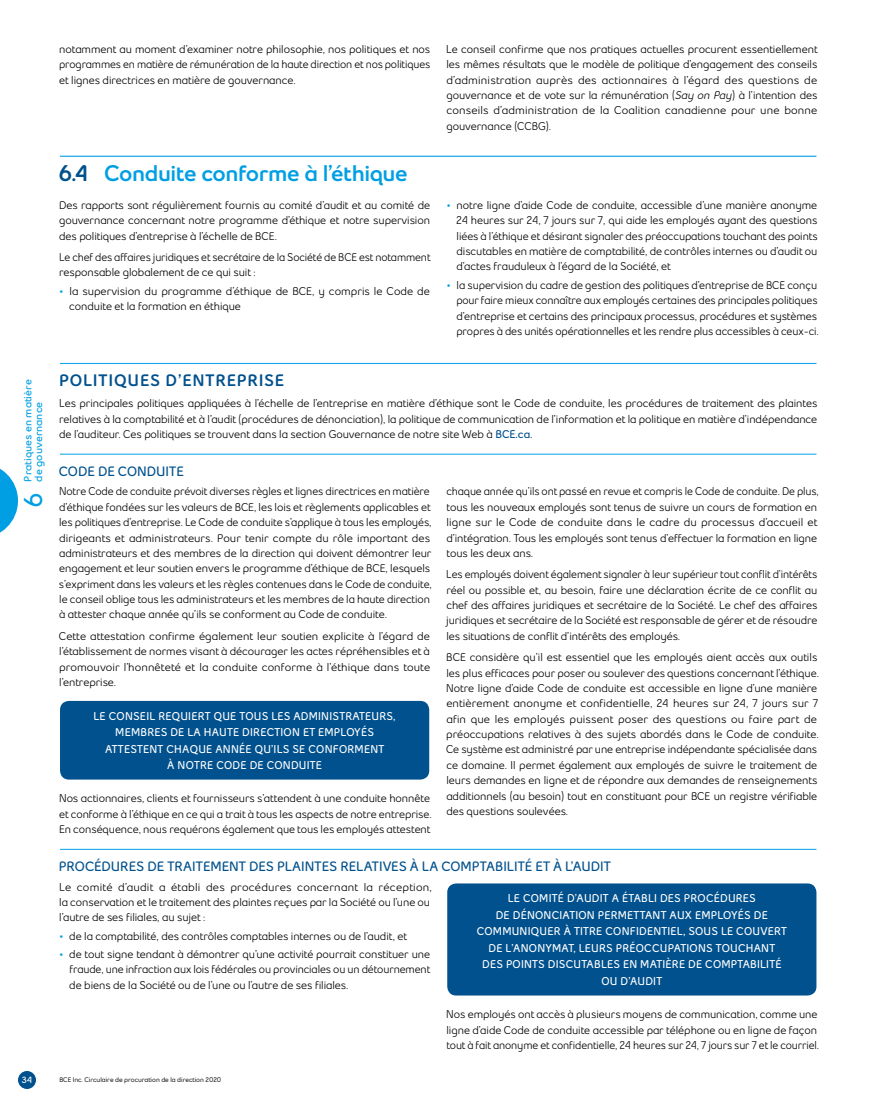
<style>
.page{position:relative;width:878px;height:1107px;background:#fff}
.page>*{position:absolute;margin:0;border:0;box-sizing:border-box;transform-origin:0 0}
.onglet_numero{font:700 25.5px "Bell Slim OT2019";color:#009fe3}
.t1{font:900 22.5px "Bell Slim OT2019";letter-spacing:-.02em;color:#009fe3}
.t2{font:900 16.5px "Bell Slim OT2019";letter-spacing:.05em;color:#00518d}
.t3{font:700 13.5px "Bell Slim OT2019";letter-spacing:.005em;color:#00518d}
.tx{font:11.25px/15.3px "Bell Slim OT2019";letter-spacing:-.005em;color:#000;text-align:justify}
.tx-2{font:11.25px/15.3px "Bell Slim OT2019";letter-spacing:-.005em;color:#000;scale:.96 1}
.tx-3{font:11.25px/15.3px "Bell Slim OT2019";letter-spacing:-.005em;color:#000;scale:.95 1}
.encadré_tx_boite{font:700 11.25px/16.5px "Bell Slim OT2019";letter-spacing:.02em;color:#fff;text-align:center}
.tx_avant_puce{font:11.25px/15.5px "Bell Slim OT2019";letter-spacing:-.005em;color:#000}
.tx_avant_puce-2{font:11.25px/15.3px "Bell Slim OT2019";letter-spacing:-.005em;color:#000;scale:.95 1}
.onglet_tx{font:700 10.5px "Bell Slim OT2019";color:#009fe3}
.t4{font:700 9px "Bell Slim OT2019";color:#fff}
.t5{font:600 6.75px "Bell Slim OT2019";letter-spacing:-.005em;color:#000}
.s1{font-style:italic}
.s2{color:#00518d}
.s3{color:#009fe3}
.s4{font-weight:700;color:#00518d}
</style>
<div class="page">
<hr style="left:60px;top:156px;width:756px;height:1px;background:#009fe3">
<hr style="left:60px;top:363px;width:756px;height:1px;background:#009fe3">
<hr style="left:60px;top:454px;width:756px;height:1px;background:#009fe3">
<div style="left:60px;top:701px;width:369px;height:79px;background:#00518d;border-radius:9px"></div>
<hr style="left:60px;top:849px;width:756px;height:1px;background:#009fe3">
<div style="left:447px;top:883px;width:369px;height:113px;background:#00518d;border-radius:9px"></div>
<svg style="left:0;top:468px;width:18px;height:65px"></svg>
<div style="left:18px;top:1071px;width:18px;height:18px;background:#00518d;border-radius:50%"></div>
<p class="onglet_tx" style="left:21px;top:482px;width:104px;rotate:-90deg">Pratiques en matière</p>
<p class="onglet_tx" style="left:32px;top:482px;width:81px;rotate:-90deg">de gouvernance</p>
<p class="onglet_numero" style="left:17px;top:508px;width:17px;rotate:-90deg">6</p>
<p class="tx" style="left:59px;top:41px;width:373px">notamment au moment d’examiner notre philosophie, nos politiques et nos programmes en matière de rémunération de la haute direction et nos politiques et lignes directrices en matière de gouvernance.</p>
<p class="tx" style="left:446px;top:41px;width:373px">Le conseil confirme que nos pratiques actuelles procurent essentiellement les mêmes résultats que le modèle de politique d’engagement des conseils d’administration auprès des actionnaires à l’égard des questions de gouvernance et de vote sur la rémunération (<span class="s1">Say on Pay</span>) à l’intention des conseils d’administration de la Coalition canadienne pour une bonne gouvernance (CCBG).</p>
<p class="t1" style="left:58px;top:160px;width:351px"><span class="s2">6.4</span> Conduite conforme à l’éthique</p>
<p class="tx" style="left:59px;top:197px;width:372px">Des rapports sont régulièrement fournis au comité d’audit et au comité de gouvernance concernant notre programme d’éthique et notre supervision des politiques d’entreprise à l’échelle de BCE.</p>
<p class="tx_avant_puce-2" style="left:59px;top:249px;width:392px">Le chef des affaires juridiques et secrétaire de la Société de BCE est notamment responsable globalement de ce qui suit :</p>
<p class="tx" style="left:69px;top:283px;width:362px;text-indent:-10px"><span class="s3">•</span> la supervision du programme d’éthique de BCE, y compris le Code de conduite et la formation en éthique</p>
<p class="tx" style="left:456px;top:197px;width:363px;text-indent:-9px"><span class="s3">•</span> notre ligne d’aide Code de conduite, accessible d’une manière anonyme 24 heures sur 24, 7 jours sur 7, qui aide les employés ayant des questions liées à l’éthique et désirant signaler des préoccupations touchant des points discutables en matière de comptabilité, de contrôles internes ou d’audit ou d’actes frauduleux à l’égard de la Société, et</p>
<p class="tx" style="left:456px;top:277px;width:364px;text-align:left;text-indent:-10px"><span class="s3">•</span> la supervision du cadre de gestion des politiques d’entreprise de BCE conçu pour faire mieux connaître aux employés certaines des principales politiques d’entreprise et certains des principaux processus, procédures et systèmes propres à des unités opérationnelles et les rendre plus accessibles à ceux-ci.</p>
<p class="t2" style="left:59px;top:371px;width:227px">POLITIQUES D’ENTREPRISE</p>
<p class="tx" style="left:59px;top:396px;width:759px">Les principales politiques appliquées à l’échelle de l’entreprise en matière d’éthique sont le Code de conduite, les procédures de traitement des plaintes relatives à la comptabilité et à l’audit (procédures de dénonciation), la politique de communication de l’information et la politique en matière d’indépendance de l’auditeur. Ces politiques se trouvent dans la section Gouvernance de notre site Web à <span class="s4">BCE.ca</span>.</p>
<p class="t3" style="left:59px;top:462px;width:126px">CODE DE CONDUITE</p>
<p class="tx-2" style="left:59px;top:484px;width:390px">Notre Code de conduite prévoit diverses règles et lignes directrices en matière d’éthique fondées sur les valeurs de BCE, les lois et règlements applicables et les politiques d’entreprise. Le Code de conduite s’applique à tous les employés, dirigeants et administrateurs. Pour tenir compte du rôle important des administrateurs et des membres de la direction qui doivent démontrer leur engagement et leur soutien envers le programme d’éthique de BCE, lesquels s’expriment dans les valeurs et les règles contenues dans le Code de conduite, le conseil oblige tous les administrateurs et les membres de la haute direction à attester chaque année qu’ils se conforment au Code de conduite.</p>
<p class="tx" style="left:59px;top:628px;width:373px">Cette attestation confirme également leur soutien explicite à l’égard de l’établissement de normes visant à décourager les actes répréhensibles et à promouvoir l’honnêteté et la conduite conforme à l’éthique dans toute l’entreprise.</p>
<p class="encadré_tx_boite" style="left:94px;top:708px;width:303px">LE CONSEIL REQUIERT QUE TOUS LES ADMINISTRATEURS, MEMBRES DE LA HAUTE DIRECTION ET EMPLOYÉS ATTESTENT CHAQUE ANNÉE QU’ILS SE CONFORMENT<br>À NOTRE CODE DE CONDUITE</p>
<p class="tx" style="left:59px;top:791px;width:374px;text-align:left">Nos actionnaires, clients et fournisseurs s’attendent à une conduite honnête et conforme à l’éthique en ce qui a trait à tous les aspects de notre entreprise.<br>En conséquence, nous requérons également que tous les employés attestent</p>
<p class="tx-3" style="left:446px;top:484px;width:393px">chaque année qu’ils ont passé en revue et compris le Code de conduite. De plus, tous les nouveaux employés sont tenus de suivre un cours de formation en ligne sur le Code de conduite dans le cadre du processus d’accueil et d’intégration. Tous les employés sont tenus d’effectuer la formation en ligne tous les deux ans.</p>
<p class="tx-3" style="left:446px;top:567px;width:392px;text-align:justify">Les employés doivent également signaler à leur supérieur tout conflit d’intérêts réel ou possible et, au besoin, faire une déclaration écrite de ce conflit au chef des affaires juridiques et secrétaire de la Société. Le chef des affaires juridiques et secrétaire de la Société est responsable de gérer et de résoudre les situations de conflit d’intérêts des employés.</p>
<p class="tx" style="left:446px;top:650px;width:374px;text-align:left">BCE considère qu’il est essentiel que les employés aient accès aux outils les plus efficaces pour poser ou soulever des questions concernant l’éthique.<br>Notre ligne d’aide Code de conduite est accessible en ligne d’une manière entièrement anonyme et confidentielle, 24 heures sur 24, 7 jours sur 7 afin que les employés puissent poser des questions ou faire part de préoccupations relatives à des sujets abordés dans le Code de conduite.<br>Ce système est administré par une entreprise indépendante spécialisée dans ce domaine. Il permet également aux employés de suivre le traitement de leurs demandes en ligne et de répondre aux demandes de renseignements additionnels (au besoin) tout en constituant pour BCE un registre vérifiable des questions soulevées.</p>
<p class="t3" style="left:59px;top:858px;width:553px">PROCÉDURES DE TRAITEMENT DES PLAINTES RELATIVES À LA COMPTABILITÉ ET À L’AUDIT</p>
<p class="tx_avant_puce" style="left:59px;top:879px;width:374px">Le comité d’audit a établi des procédures concernant la réception, la conservation et le traitement des plaintes reçues par la Société ou l’une ou l’autre de ses filiales, au sujet :</p>
<p class="tx" style="left:60px;top:928px;width:349px"><span class="s3">•</span> de la comptabilité, des contrôles comptables internes ou de l’audit, et</p>
<p class="tx" style="left:69px;top:947px;width:362px;text-indent:-10px"><span class="s3">•</span> de tout signe tendant à démontrer qu’une activité pourrait constituer une fraude, une infraction aux lois fédérales ou provinciales ou un détournement de biens de la Société ou de l’une ou l’autre de ses filiales.</p>
<p class="encadré_tx_boite" style="left:476px;top:890px;width:312px">LE COMITÉ D’AUDIT A ÉTABLI DES PROCÉDURES<br>DE DÉNONCIATION PERMETTANT AUX EMPLOYÉS DE COMMUNIQUER À TITRE CONFIDENTIEL, SOUS LE COUVERT DE L’ANONYMAT, LEURS PRÉOCCUPATIONS TOUCHANT DES POINTS DISCUTABLES EN MATIÈRE DE COMPTABILITÉ OU D’AUDIT</p>
<p class="tx" style="left:446px;top:1007px;width:374px;text-align:left">Nos employés ont accès à plusieurs moyens de communication, comme une ligne d’aide Code de conduite accessible par téléphone ou en ligne de façon tout à fait anonyme et confidentielle, 24 heures sur 24, 7 jours sur 7 et le courriel.</p>
<p class="t4" style="left:22px;top:1074px;width:12px">34</p>
<p class="t5" style="left:59px;top:1076px;width:163px">BCE Inc. Circulaire de procuration de la direction 2020</p>
</div>
